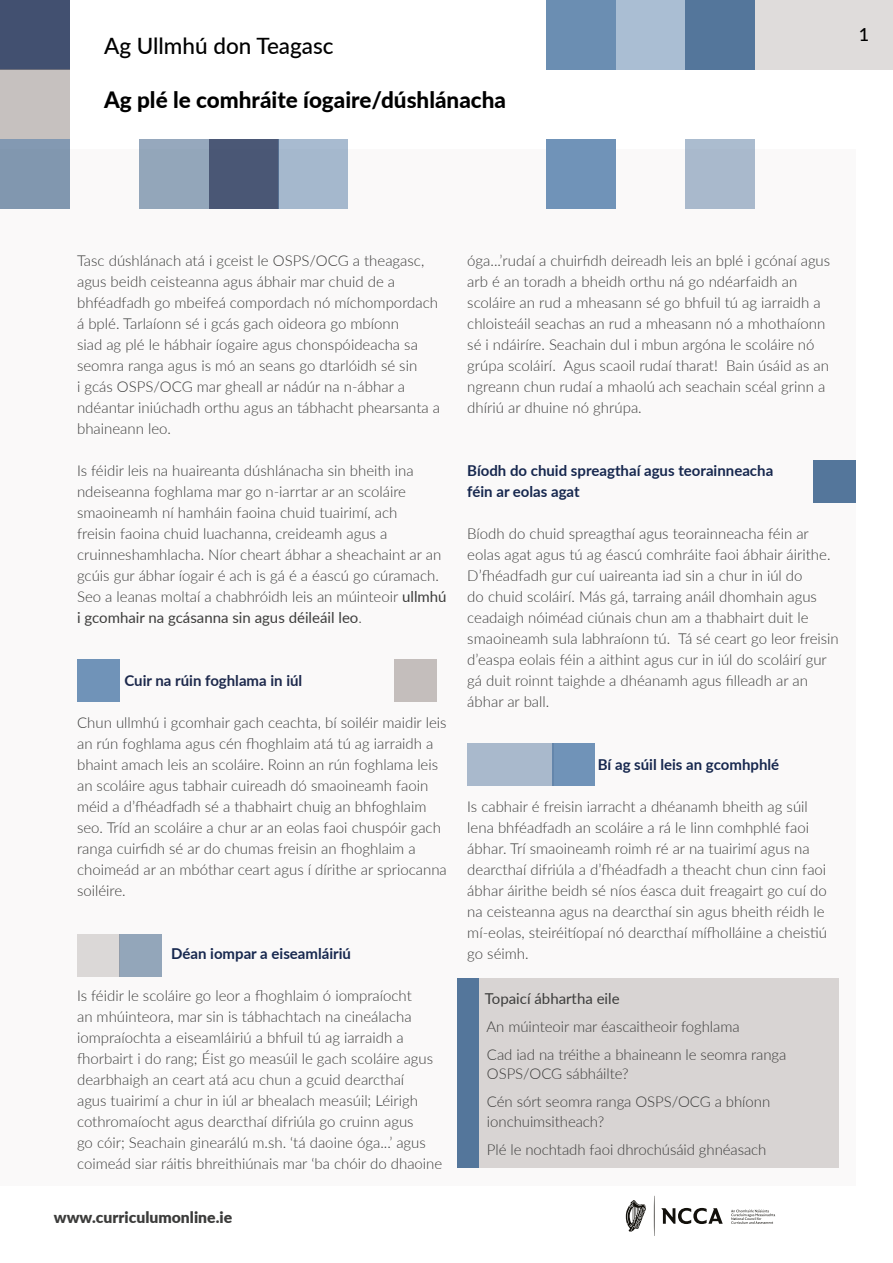
<style>
.page{position:relative;width:893px;height:1263px;background:#fff}
.page>*{position:absolute;margin:0;border:0;box-sizing:border-box;transform-origin:0 0}
.t1{font:800 22.5px "Lato";color:#000}
.t2{font:500 22.5px "Lato";color:#000}
.t3{font:500 18px "Lato";color:#000}
.t4{font:900 15.75px "Lato";color:#3c3c3b}
.t5{font:300 15px/21px "Lato";color:#3c3c3b}
.t6{font:700 15px/21px "Lato";color:#16274e}
.t7{font:700 15px "Lato";color:#1d294c}
.t8{font:15px "Lato";color:#3c3c3b}
.s1{font-weight:400}
</style>
<div class="page">
<div style="left:0;top:150px;width:856px;height:1036px;background:#faf9f9"></div>
<svg style="left:654px;top:1196px;width:1px;height:40px"></svg>
<svg style="left:626px;top:1200px;width:20px;height:31px"></svg>
<svg style="left:661px;top:1208px;width:62px;height:16px"></svg>
<svg style="left:731px;top:1209px;width:44px;height:15px"></svg>
<div style="left:546px;top:139px;width:70px;height:69px;background:#7093b8"></div>
<div style="left:0;top:0;width:70px;height:70px;background:#425070"></div>
<div style="left:755px;top:0;width:137px;height:69px;background:#dfdcdb"></div>
<div style="left:209px;top:139px;width:69px;height:70px;background:#4a5775"></div>
<div style="left:278px;top:139px;width:70px;height:69px;background:#a5b8cd"></div>
<div style="left:139px;top:139px;width:70px;height:70px;background:#93a6ba"></div>
<div style="left:616px;top:0;width:69px;height:69px;background:#aabed3"></div>
<div style="left:0;top:139px;width:70px;height:70px;background:#8197af"></div>
<div style="left:546px;top:0;width:70px;height:69px;background:#6a8db2"></div>
<div style="left:685px;top:0;width:70px;height:69px;background:#54769b"></div>
<div style="left:0;top:69px;width:70px;height:70px;background:#c6c1bf"></div>
<div style="left:685px;top:139px;width:70px;height:69px;background:#a9b9cc"></div>
<div style="left:120px;top:934px;width:42px;height:42px;background:#93a6ba"></div>
<div style="left:77px;top:659px;width:43px;height:43px;background:#7093b8"></div>
<div style="left:394px;top:659px;width:42px;height:43px;background:#c4bebc"></div>
<div style="left:813px;top:460px;width:43px;height:43px;background:#54769b"></div>
<div style="left:77px;top:934px;width:43px;height:42px;background:#dbd8d7"></div>
<div style="left:553px;top:743px;width:42px;height:43px;background:#7093b8"></div>
<div style="left:468px;top:743px;width:86px;height:43px;background:#a9b9cc"></div>
<div style="left:457px;top:978px;width:382px;height:190px;background:#d8d4d3"></div>
<div style="left:457px;top:978px;width:22px;height:190px;background:#54769b"></div>
<h1 class="t2" style="left:104px;top:30px;width:231px">Ag Ullmhú don Teagasc</h1>
<h1 class="t1" style="left:104px;top:83px;width:403px">Ag plé le comhráite íogaire/dúshlánacha</h1>
<p class="t3" style="left:859px;top:21px;width:12px">1</p>
<p class="t5" style="left:77px;top:250px;width:365px">Tasc dúshlánach atá i gceist le OSPS/OCG a theagasc, agus beidh ceisteanna agus ábhair mar chuid de a bhféadfadh go mbeifeá compordach nó míchompordach á bplé. Tarlaíonn sé i gcás gach oideora go mbíonn<br>siad ag plé le hábhair íogaire agus chonspóideacha sa seomra ranga agus is mó an seans go dtarlóidh sé sin<br>i gcás OSPS/OCG mar gheall ar nádúr na n-ábhar a ndéantar iniúchadh orthu agus an tábhacht phearsanta a bhaineann leo.</p>
<p class="t5" style="left:77px;top:460px;width:371px">Is féidir leis na huaireanta dúshlánacha sin bheith ina ndeiseanna foghlama mar go n-iarrtar ar an scoláire smaoineamh ní hamháin faoina chuid tuairimí, ach<br>freisin faoina chuid luachanna, creideamh agus a cruinneshamhlacha. Níor cheart ábhar a sheachaint ar an gcúis gur ábhar íogair é ach is gá é a éascú go cúramach.<br>Seo a leanas moltaí a chabhróidh leis an múinteoir <span class="s1">ullmhú i gcomhair na gcásanna sin agus déileáil leo</span>.</p>
<p class="t7" style="left:124px;top:670px;width:179px">Cuir na rúin foghlama in iúl</p>
<p class="t5" style="left:77px;top:712px;width:371px">Chun ullmhú i gcomhair gach ceachta, bí soiléir maidir leis an rún foghlama agus cén fhoghlaim atá tú ag iarraidh a bhaint amach leis an scoláire. Roinn an rún foghlama leis an scoláire agus tabhair cuireadh dó smaoineamh faoin méid a d’fhéadfadh sé a thabhairt chuig an bhfoghlaim seo. Tríd an scoláire a chur ar an eolas faoi chuspóir gach ranga cuirfidh sé ar do chumas freisin an fhoghlaim a choimeád ar an mbóthar ceart agus í dírithe ar spriocanna soiléire.</p>
<p class="t6" style="left:171px;top:943px;width:181px">Déan iompar a eiseamláiriú</p>
<p class="t5" style="left:77px;top:985px;width:367px">Is féidir le scoláire go leor a fhoghlaim ó iompraíocht<br>an mhúinteora, mar sin is tábhachtach na cineálacha iompraíochta a eiseamláiriú a bhfuil tú ag iarraidh a fhorbairt i do rang; Éist go measúil le gach scoláire agus dearbhaigh an ceart atá acu chun a gcuid dearcthaí<br>agus tuairimí a chur in iúl ar bhealach measúil; Léirigh cothromaíocht agus dearcthaí difriúla go cruinn agus<br>go cóir; Seachain ginearálú m.sh. ‘tá daoine óga...’ agus coimeád siar ráitis bhreithiúnais mar ‘ba chóir do dhaoine</p>
<p class="t4" style="left:54px;top:1206px;width:180px">www.curriculumonline.ie</p>
<p class="t5" style="left:467px;top:250px;width:364px">óga...’rudaí a chuirfidh deireadh leis an bplé i gcónaí agus arb é an toradh a bheidh orthu ná go ndéarfaidh an scoláire an rud a mheasann sé go bhfuil tú ag iarraidh a chloisteáil seachas an rud a mheasann nó a mhothaíonn sé i ndáiríre. Seachain dul i mbun argóna le scoláire nó grúpa scoláirí. Agus scaoil rudaí tharat! Bain úsáid as an ngreann chun rudaí a mhaolú ach seachain scéal grinn a dhíriú ar dhuine nó ghrúpa.</p>
<p class="t6" style="left:467px;top:460px;width:307px">Bíodh do chuid spreagthaí agus teorainneacha féin ar eolas agat</p>
<p class="t5" style="left:467px;top:523px;width:373px">Bíodh do chuid spreagthaí agus teorainneacha féin ar eolas agat agus tú ag éascú comhráite faoi ábhair áirithe.<br>D’fhéadfadh gur cuí uaireanta iad sin a chur in iúl do<br>do chuid scoláirí. Más gá, tarraing anáil dhomhain agus ceadaigh nóiméad ciúnais chun am a thabhairt duit le smaoineamh sula labhraíonn tú. Tá sé ceart go leor freisin d’easpa eolais féin a aithint agus cur in iúl do scoláirí gur gá duit roinnt taighde a dhéanamh agus filleadh ar an ábhar ar ball.</p>
<p class="t6" style="left:598px;top:754px;width:183px">Bí ag súil leis an gcomhphlé</p>
<p class="t5" style="left:467px;top:796px;width:361px">Is cabhair é freisin iarracht a dhéanamh bheith ag súil lena bhféadfadh an scoláire a rá le linn comhphlé faoi ábhar. Trí smaoineamh roimh ré ar na tuairimí agus na dearcthaí difriúla a d’fhéadfadh a theacht chun cinn faoi ábhar áirithe beidh sé níos éasca duit freagairt go cuí do na ceisteanna agus na dearcthaí sin agus bheith réidh le mí-eolas, steiréitíopaí nó dearcthaí mífholláine a cheistiú go séimh.</p>
<p class="t8" style="left:485px;top:987px;width:136px">Topaicí ábhartha eile</p>
<p class="t5" style="left:466px;top:1015px;width:275px">• An múinteoir mar éascaitheoir foghlama</p>
<p class="t5" style="left:487px;top:1044px;width:301px;line-height:19.5px;text-indent:-21px">• Cad iad na tréithe a bhaineann le seomra ranga<br>OSPS/OCG sábháilte?</p>
<p class="t5" style="left:487px;top:1091px;width:285px;line-height:19.5px;text-indent:-21px">• Cén sórt seomra ranga OSPS/OCG a bhíonn ionchuimsitheach?</p>
<p class="t5" style="left:466px;top:1138px;width:302px">• Plé le nochtadh faoi dhrochúsáid ghnéasach</p>
</div>
